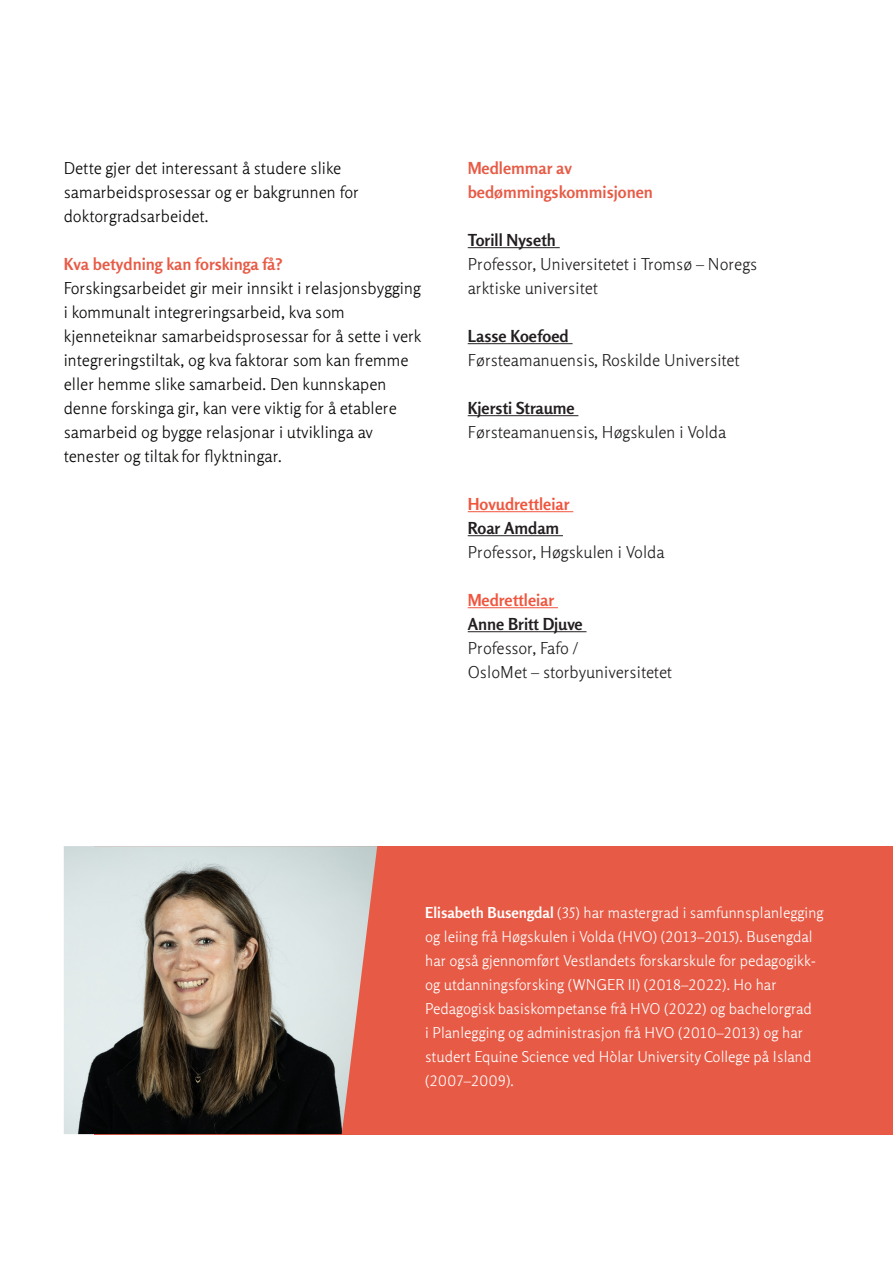
<style>
.page{position:relative;width:893px;height:1263px;background:#fff}
.page>*{position:absolute;margin:0;border:0;box-sizing:border-box;transform-origin:0 0}
.Brødtekst{font:300 16.5px/24px "Rosario";color:#070906}
.Brødtekst-2{font:300 16.5px/24px "Rosario";color:#231f20}
.Brødtekst-3{font:700 16.5px "Rosario";color:#231f20}
.Undertittel{font:700 16.5px/24px "Rosario";color:#e75b46}
.Undertittel-2{font:700 16.5px "Rosario";color:#f0553e}
.Brødtekst-4{font:300 15px/24px "Rosario";color:#fff}
.s1{font-weight:700}
</style>
<div class="page">
<hr style="left:468px;top:247px;width:92px;height:1px;background:#231f20">
<hr style="left:468px;top:343px;width:105px;height:1px;background:#231f20">
<hr style="left:468px;top:415px;width:110px;height:1px;background:#231f20">
<hr style="left:468px;top:511px;width:105px;height:1px;background:#f0553e">
<hr style="left:468px;top:535px;width:95px;height:1px;background:#231f20">
<hr style="left:468px;top:607px;width:90px;height:1px;background:#f0553e">
<hr style="left:468px;top:631px;width:118px;height:1px;background:#231f20">
<div style="left:95px;top:846px;width:798px;height:288px;background:#e75b46"></div>
<img style="left:64px;top:846px;width:313px;height:288px">
<p class="Brødtekst" style="left:64px;top:155px;width:297px">Dette gjer det interessant å studere slike samarbeidsprosessar og er bakgrunnen for doktorgradsarbeidet.</p>
<p class="Undertittel" style="left:64px;top:252px;width:220px">Kva betydning kan forskinga få?</p>
<p class="Brødtekst" style="left:64px;top:275px;width:359px">Forskingsarbeidet gir meir innsikt i relasjonsbygging i kommunalt integreringsarbeid, kva som kjenneteiknar samarbeidsprosessar for å sette i verk integreringstiltak, og kva faktorar som kan fremme eller hemme slike samarbeid. Den kunnskapen denne forskinga gir, kan vere viktig for å etablere samarbeid og bygge relasjonar i utviklinga av tenester og tiltak for flyktningar.</p>
<p class="Undertittel" style="left:468px;top:156px;width:187px">Medlemmar av bedømmingskommisjonen</p>
<p class="Brødtekst-3" style="left:468px;top:230px;width:90px">Torill Nyseth</p>
<p class="Brødtekst-2" style="left:468px;top:251px;width:291px">Professor, Universitetet i Tromsø – Noregs arktiske universitet</p>
<p class="Brødtekst-3" style="left:468px;top:326px;width:103px">Lasse Koefoed</p>
<p class="Brødtekst-2" style="left:468px;top:347px;width:274px">Førsteamanuensis, Roskilde Universitet</p>
<p class="Brødtekst-3" style="left:468px;top:398px;width:108px">Kjersti Straume</p>
<p class="Brødtekst-2" style="left:468px;top:419px;width:260px">Førsteamanuensis, Høgskulen i Volda</p>
<p class="Undertittel-2" style="left:468px;top:494px;width:103px">Hovudrettleiar</p>
<p class="Brødtekst-3" style="left:468px;top:518px;width:93px">Roar Amdam</p>
<p class="Brødtekst-2" style="left:468px;top:539px;width:198px">Professor, Høgskulen i Volda</p>
<p class="Undertittel-2" style="left:468px;top:590px;width:88px">Medrettleiar</p>
<p class="Brødtekst-3" style="left:468px;top:614px;width:116px">Anne Britt Djuve</p>
<p class="Brødtekst-2" style="left:468px;top:635px;width:206px">Professor, Fafo /<br>OsloMet – storbyuniversitetet</p>
<p class="Brødtekst-4" style="left:425px;top:900px;width:400px"><span class="s1">Elisabeth Busengdal</span> (35) har mastergrad i samfunnsplanlegging og leiing frå Høgskulen i Volda (HVO) (2013–2015). Busengdal har også gjennomført Vestlandets forskarskule for pedagogikk&shy;og utdanningsforsking (WNGER II) (2018–2022). Ho har Pedagogisk basiskompetanse frå HVO (2022) og bachelorgrad<br>i Planlegging og administrasjon frå HVO (2010–2013) og har studert Equine Science ved Hòlar University College på Island (2007–2009).</p>
</div>
